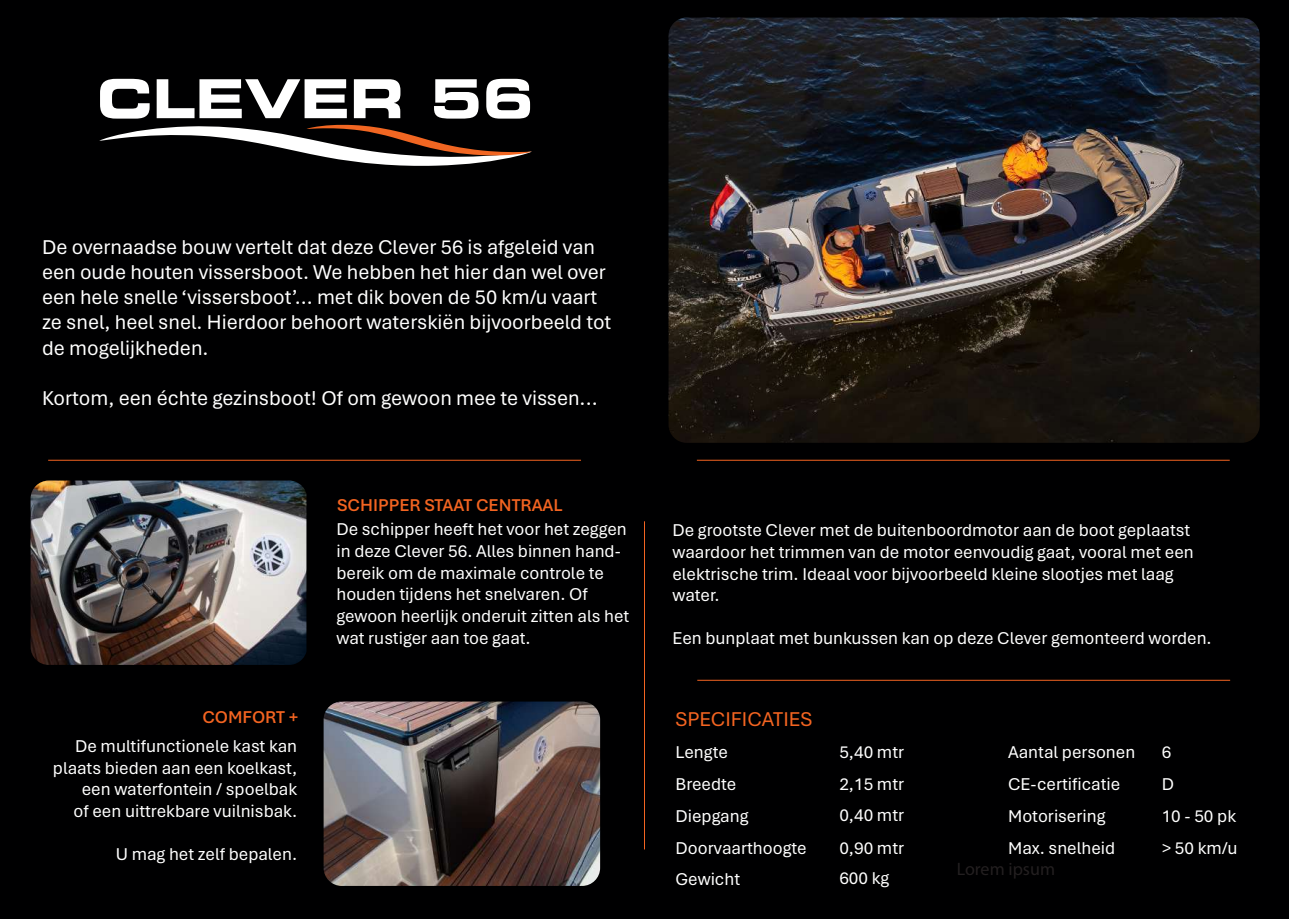
<style>
.page{position:relative;width:1289px;height:919px;background:#fff}
.page>*{position:absolute;margin:0;border:0;box-sizing:border-box;transform-origin:0 0}
.t1{font:53.7px "Eurostile Bold Extended Two";color:#fff}
.t2{font:21px/25.2px "Aptos";color:#fff}
.t3{font:21px "Aptos";color:#f36421}
.t4{font:18px/21.6px "Aptos";color:#fff}
.t5{font:600 18px "Aptos";color:#f36421}
.t6{font:18px "Myriad Pro";color:#231f20}
</style>
<div class="page">
<div style="left:0;top:0;width:1288px;height:918px;background:#000001"></div>
<svg style="left:99px;top:124px;width:433px;height:42px"></svg>
<hr style="left:644px;top:521px;width:1px;height:328px;background:#f36421">
<hr style="left:48px;top:460px;width:533px;height:1px;background:#f36421">
<hr style="left:697px;top:680px;width:533px;height:1px;background:#f36421">
<hr style="left:697px;top:460px;width:532px;height:1px;background:#f36421">
<img style="left:668px;top:18px;width:591px;height:425px">
<img style="left:31px;top:480px;width:275px;height:185px">
<img style="left:323px;top:701px;width:277px;height:184px">
<h1 class="t1" style="left:97px;top:61px;width:438px">CLEVER 56</h1>
<p class="t2" style="left:42px;top:233px;width:571px">De overnaadse bouw vertelt dat deze Clever 56 is afgeleid van een oude houten vissersboot. We hebben het hier dan wel over een hele snelle ‘vissersboot’... met dik boven de 50 km/u vaart ze snel, heel snel. Hierdoor behoort waterskiën bijvoorbeeld tot de mogelijkheden.</p>
<p class="t2" style="left:42px;top:385px;width:557px">Kortom, een échte gezinsboot! Of om gewoon mee te vissen...</p>
<p class="t5" style="left:337px;top:492px;width:227px">SCHIPPER STAAT CENTRAAL</p>
<p class="t5" style="left:202px;top:705px;width:97px">COMFORT +</p>
<p class="t4" style="left:53px;top:734px;width:246px;text-align:right">De multifunctionele kast kan plaats bieden aan een koelkast, een waterfontein / spoelbak<br>of een uittrekbare vuilnisbak.</p>
<p class="t4" style="left:116px;top:842px;width:183px">U mag het zelf bepalen.</p>
<p class="t4" style="left:336px;top:518px;width:294px">De schipper heeft het voor het zeggen in deze Clever 56. Alles binnen hand&shy;bereik om de maximale controle te houden tijdens het snelvaren. Of gewoon heerlijk onderuit zitten als het wat rustiger aan toe gaat.</p>
<p class="t4" style="left:672px;top:519px;width:523px">De grootste Clever met de buitenboordmotor aan de boot geplaatst waardoor het trimmen van de motor eenvoudig gaat, vooral met een elektrische trim. Ideaal voor bijvoorbeeld kleine slootjes met laag water.</p>
<p class="t4" style="left:672px;top:627px;width:541px">Een bunplaat met bunkussen kan op deze Clever gemonteerd worden.</p>
<p class="t3" style="left:675px;top:704px;width:138px">SPECIFICATIES</p>
<p class="t4" style="left:675px;top:735px;width:133px;line-height:32px">Lengte<br>Breedte<br>Diepgang<br>Doorvaarthoogte</p>
<p class="t4" style="left:675px;top:867px;width:66px">Gewicht</p>
<p class="t4" style="left:839px;top:735px;width:66px;line-height:32px;text-align:justify">5,40 mtr 2,15 mtr 0,40 mtr 0,90 mtr</p>
<p class="t4" style="left:839px;top:866px;width:51px">600 kg</p>
<p class="t4" style="left:1008px;top:735px;width:129px;line-height:31.8px">Aantal personen<br>CE-certificatie<br>Motorisering<br>Max. snelheid</p>
<p class="t6" style="left:956px;top:858px;width:100px">Lorem ipsum</p>
<p class="t4" style="left:1161px;top:735px;width:77px;line-height:31.8px">6<br>D<br>10 - 50 pk &gt; 50 km/u</p>
</div>
